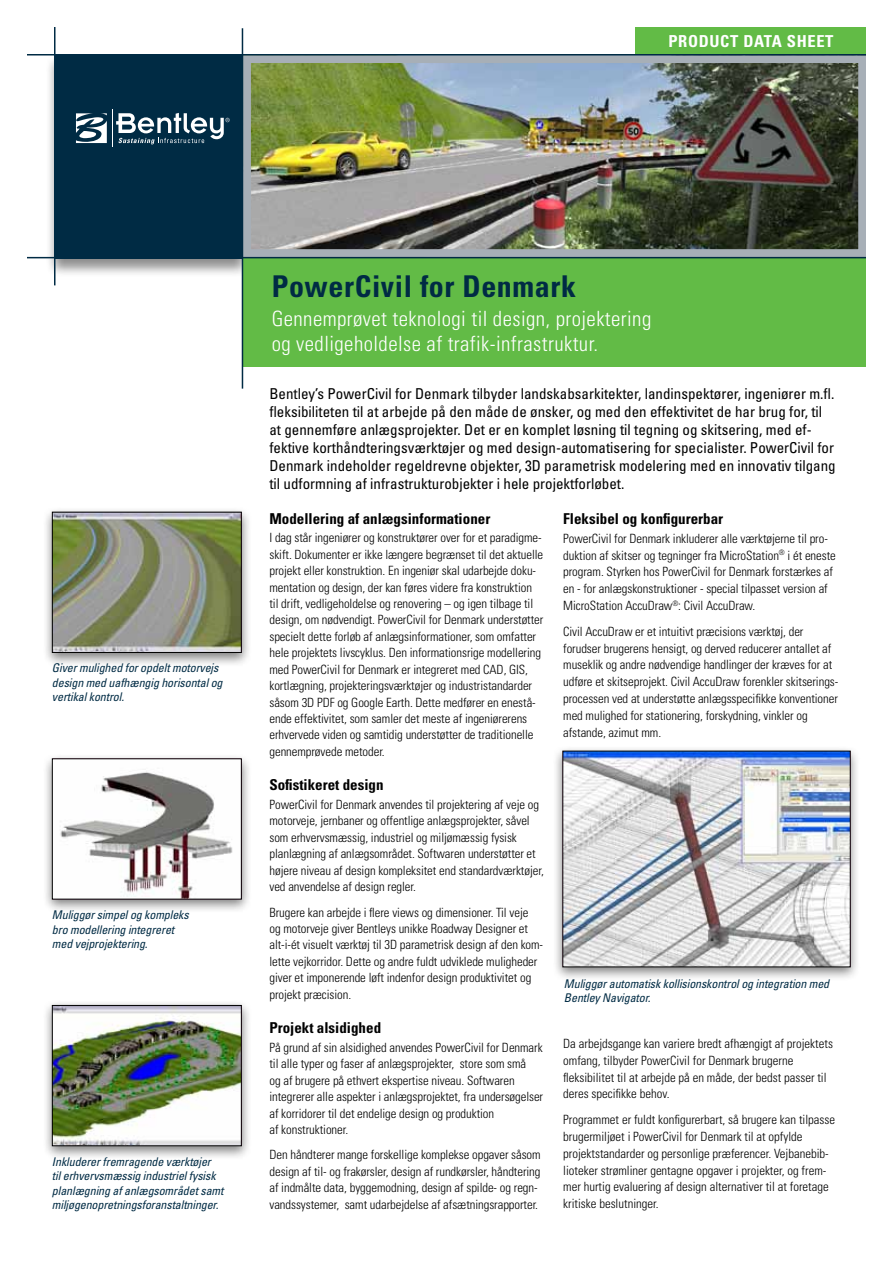
<style>
.page{position:relative;width:893px;height:1263px;background:#fff}
.page>*{position:absolute;margin:0;border:0;box-sizing:border-box;transform-origin:0 0}
.t1{font:700 condensed 30px "Univers";letter-spacing:.02em;color:#002b44}
.t2{font:300 condensed 21px/25.2px "Univers";letter-spacing:.02em;color:#fff}
.t3{font:700 condensed 16.5px "Univers";letter-spacing:.04em;color:#fff}
.t4{font:condensed 15px/18px "Univers";color:#000}
.t5{font:700 condensed 15px "Univers";color:#000}
.t6{font:300 condensed 12.75px/16.4px "Univers";letter-spacing:-.005em;color:#000}
.t7{font:italic condensed 12px/14.4px "Univers";letter-spacing:-.01em;color:#002b44}
</style>
<div class="page">
<div style="left:45px;top:54px;width:208px;height:224px;background:#000;opacity:.45"></div>
<div style="left:55px;top:55px;width:187px;height:203px;background:#002b44"></div>
<hr style="left:112px;top:109px;width:1px;height:38px;background:#fff">
<svg style="left:76px;top:113px;width:31px;height:30px"></svg>
<svg style="left:116px;top:113px;width:114px;height:31px"></svg>
<div style="left:636px;top:27px;width:230px;height:27px;background:#62bb46"></div>
<div style="left:243px;top:257px;width:623px;height:110px;background:#62bb46"></div>
<div style="left:552px;top:745px;width:309px;height:237px;background:#000;opacity:.5"></div>
<img style="left:562px;top:750px;width:289px;height:218px">
<img style="left:252px;top:65px;width:605px;height:183px">
<div style="left:243px;top:56px;width:623px;height:201px;border:8px solid #a7afb7"></div>
<hr style="left:27px;top:257px;width:839px;height:1px;background:#002b44">
<hr style="left:54px;top:27px;width:2px;height:258px;background:#002b44">
<hr style="left:242px;top:28px;width:1px;height:361px;background:#002b44">
<hr style="left:27px;top:54px;width:839px;height:2px;background:#002b44">
<div style="left:42px;top:999px;width:210px;height:162px;background:#000;opacity:.5"></div>
<img style="left:52px;top:1005px;width:190px;height:141px">
<div style="left:42px;top:506px;width:210px;height:162px;background:#000;opacity:.5"></div>
<svg style="left:52px;top:511px;width:190px;height:142px;background:#898e75"></svg>
<div style="left:42px;top:753px;width:210px;height:161px;background:#000;opacity:.5"></div>
<svg style="left:52px;top:758px;width:190px;height:142px"></svg>
<p class="t3" style="left:668px;top:31px;width:167px">Product Data Sheet</p>
<p class="t7" style="left:52px;top:661px;width:172px">Giver mulighed for opdelt motorvejs design med uafhængig horisontal og vertikal kontrol.</p>
<p class="t7" style="left:52px;top:907px;width:138px">Muliggør simpel og kompleks bro modellering integreret med vejprojektering.</p>
<p class="t7" style="left:52px;top:1154px;width:173px">Inkluderer fremragende værktøjer<br>til erhvervsmæssig industriel fysisk planlægning af anlægsområdet samt miljøgenopretningsforanstaltninger.</p>
<h1 class="t1" style="left:272px;top:267px;width:306px">PowerCivil for Denmark</h1>
<h2 class="t2" style="left:272px;top:306px;width:381px">Gennemprøvet teknologi til design, projektering og vedligeholdelse af trafik-infrastruktur.</h2>
<p class="t4" style="left:269px;top:385px;width:568px">Bentley’s PowerCivil for Denmark tilbyder landskabsarkitekter, landinspektører, ingeniører m.fl. fleksibiliteten til at arbejde på den måde de ønsker, og med den effektivitet de har brug for, til at gennemføre anlægsprojekter. Det er en komplet løsning til tegning og skitsering, med ef&shy;fektive korthåndteringsværktøjer og med design-automatisering for specialister. PowerCivil for Denmark indeholder regeldrevne objekter, 3D parametrisk modelering med en innovativ tilgang til udformning af infrastrukturobjekter i hele projektforløbet.</p>
<p class="t5" style="left:269px;top:509px;width:222px">Modellering af anlægsinformationer</p>
<p class="t6" style="left:269px;top:530px;width:275px">I dag står ingeniører og konstruktører over for et paradigme&shy;skift. Dokumenter er ikke længere begrænset til det aktuelle projekt eller konstruktion. En ingeniør skal udarbejde doku&shy;mentation og design, der kan føres videre fra konstruktion til drift, vedligeholdelse og renovering – og igen tilbage til design, om nødvendigt. PowerCivil for Denmark understøtter specielt dette forløb af anlægsinformationer, som omfatter hele projektets livscyklus. Den informationsrige modellering med PowerCivil for Denmark er integreret med CAD, GIS, kortlægning, projekteringsværktøjer og industristandarder såsom 3D PDF og Google Earth. Dette medfører en enestå&shy;ende effektivitet, som samler det meste af ingeniørerens erhvervede viden og samtidig understøtter de traditionelle gennemprøvede metoder.</p>
<p class="t5" style="left:269px;top:776px;width:116px">Sofistikeret design</p>
<p class="t6" style="left:269px;top:796px;width:276px">PowerCivil for Denmark anvendes til projektering af veje og motorveje, jernbaner og offentlige anlægsprojekter, såvel som erhvervsmæssig, industriel og miljømæssig fysisk planlægning af anlægsområdet. Softwaren understøtter et højere niveau af design kompleksitet end standardværktøjer, ved anvendelse af design regler.</p>
<p class="t6" style="left:269px;top:904px;width:275px">Brugere kan arbejde i flere views og dimensioner. Til veje<br>og motorveje giver Bentleys unikke Roadway Designer et alt-i-ét visuelt værktøj til 3D parametrisk design af den kom&shy;lette vejkorridor. Dette og andre fuldt udviklede muligheder giver et imponerende løft indenfor design produktivitet og projekt præcision.</p>
<p class="t5" style="left:269px;top:1018px;width:113px">Projekt alsidighed</p>
<p class="t6" style="left:269px;top:1039px;width:275px">På grund af sin alsidighed anvendes PowerCivil for Denmark til alle typer og faser af anlægsprojekter, store som små<br>og af brugere på ethvert ekspertise niveau. Softwaren integrerer alle aspekter i anlægsprojektet, fra undersøgelser af korridorer til det endelige design og produktion<br>af konstruktioner.</p>
<p class="t6" style="left:269px;top:1146px;width:273px">Den håndterer mange forskellige komplekse opgaver såsom design af til- og frakørsler, design af rundkørsler, håndtering af indmålte data, byggemodning, design af spilde- og regn&shy;vandssystemer, samt udarbejdelse af afsætningsrapporter.</p>
<p class="t5" style="left:563px;top:509px;width:161px">Fleksibel og konfigurerbar</p>
<p class="t6" style="left:563px;top:530px;width:274px;line-height:16.8px">PowerCivil for Denmark inkluderer alle værktøjerne til pro&shy;duktion af skitser og tegninger fra MicroStation<sup>®</sup> i ét eneste program. Styrken hos PowerCivil for Denmark forstærkes af en - for anlægskonstruktioner - special tilpasset version af MicroStation AccuDraw<sup>®</sup>: Civil AccuDraw.</p>
<p class="t6" style="left:563px;top:623px;width:277px;line-height:16.8px">Civil AccuDraw er et intuitivt præcisions værktøj, der forudser brugerens hensigt, og derved reducerer antallet af museklik og andre nødvendige handlinger der kræves for at udføre et skitseprojekt. Civil AccuDraw forenkler skitserings&shy;processen ved at understøtte anlægsspecifikke konventioner med mulighed for stationering, forskydning, vinkler og afstande, azimut mm.</p>
<p class="t7" style="left:564px;top:976px;width:267px">Muliggør automatisk kollisionskontrol og integration med<br>Bentley Navigator.</p>
<p class="t6" style="left:563px;top:1035px;width:271px;line-height:16.8px">Da arbejdsgange kan variere bredt afhængigt af projektets omfang, tilbyder PowerCivil for Denmark brugerne fleksibilitet til at arbejde på en måde, der bedst passer til deres specifikke behov.</p>
<p class="t6" style="left:563px;top:1111px;width:273px;line-height:16.8px">Programmet er fuldt konfigurerbart, så brugere kan tilpasse brugermiljøet i PowerCivil for Denmark til at opfylde projektstandarder og personlige præferencer. Vejbanebib&shy;lioteker strømliner gentagne opgaver i projekter, og frem&shy;mer hurtig evaluering af design alternativer til at foretage kritiske beslutninger.</p>
</div>
